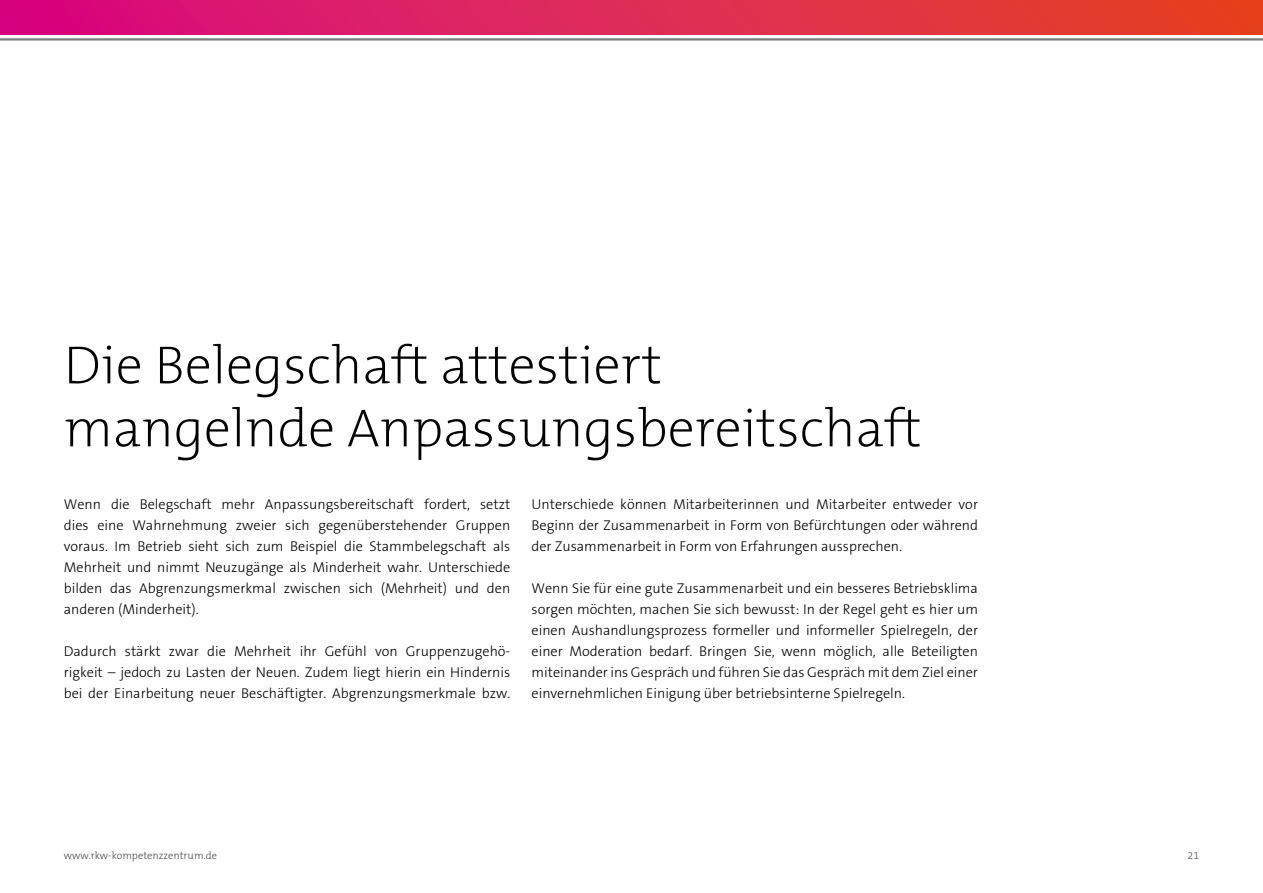
<style>
.page{position:relative;width:1263px;height:893px;background:#fff}
.page>*{position:absolute;margin:0;border:0;box-sizing:border-box;transform-origin:0 0}
.headline{font:200 54px/63px "The Mix B W2";color:#000}
.copy_blocksatz_9_5pt{font:300 14.25px/21px "The Sans Os F";color:#000;text-align:justify}
.t1{font:300 10.5px "The Mix B W3";color:#4a4a49}
</style>
<div class="page">
<hr style="left:0;top:38px;width:1263px;height:3px;background:#7c7b7b">
<div style="left:0;top:0;width:1263px;height:34px;background:linear-gradient(to right,#d70985,#e74623)"></div>
<p class="headline" style="left:64px;top:334px;width:859px">Die Belegschaft attestiert mangelnde Anpassungsbereitschaft</p>
<p class="copy_blocksatz_9_5pt" style="left:64px;top:494px;width:448px">Wenn die Belegschaft mehr Anpassungsbereitschaft fordert, setzt dies eine Wahrnehmung zweier sich gegenüberstehender Gruppen voraus. Im Betrieb sieht sich zum Beispiel die Stammbelegschaft als Mehrheit und nimmt Neuzugänge als Minderheit wahr. Unterschiede bilden das Abgrenzungsmerkmal zwischen sich (Mehrheit) und den anderen (Minderheit).</p>
<p class="copy_blocksatz_9_5pt" style="left:64px;top:641px;width:448px">Dadurch stärkt zwar die Mehrheit ihr Gefühl von Gruppenzugehö&shy;rigkeit – jedoch zu Lasten der Neuen. Zudem liegt hierin ein Hindernis bei der Einarbeitung neuer Beschäftigter. Abgrenzungsmerkmale bzw.</p>
<p class="copy_blocksatz_9_5pt" style="left:531px;top:494px;width:448px">Unterschiede können Mitarbeiterinnen und Mitarbeiter entweder vor Beginn der Zusammenarbeit in Form von Befürchtungen oder während der Zusammenarbeit in Form von Erfahrungen aussprechen.</p>
<p class="copy_blocksatz_9_5pt" style="left:531px;top:578px;width:448px">Wenn Sie für eine gute Zusammenarbeit und ein besseres Betriebsklima sorgen möchten, machen Sie sich bewusst: In der Regel geht es hier um einen Aushandlungsprozess formeller und informeller Spielregeln, der einer Moderation bedarf. Bringen Sie, wenn möglich, alle Beteiligten miteinander ins Gespräch und führen Sie das Gespräch mit dem Ziel einer einvernehmlichen Einigung über betriebsinterne Spielregeln.</p>
<p class="t1" style="left:64px;top:849px;width:155px">www.rkw-kompetenzzentrum.de</p>
<p class="t1" style="left:1188px;top:849px;width:13px">21</p>
</div>
